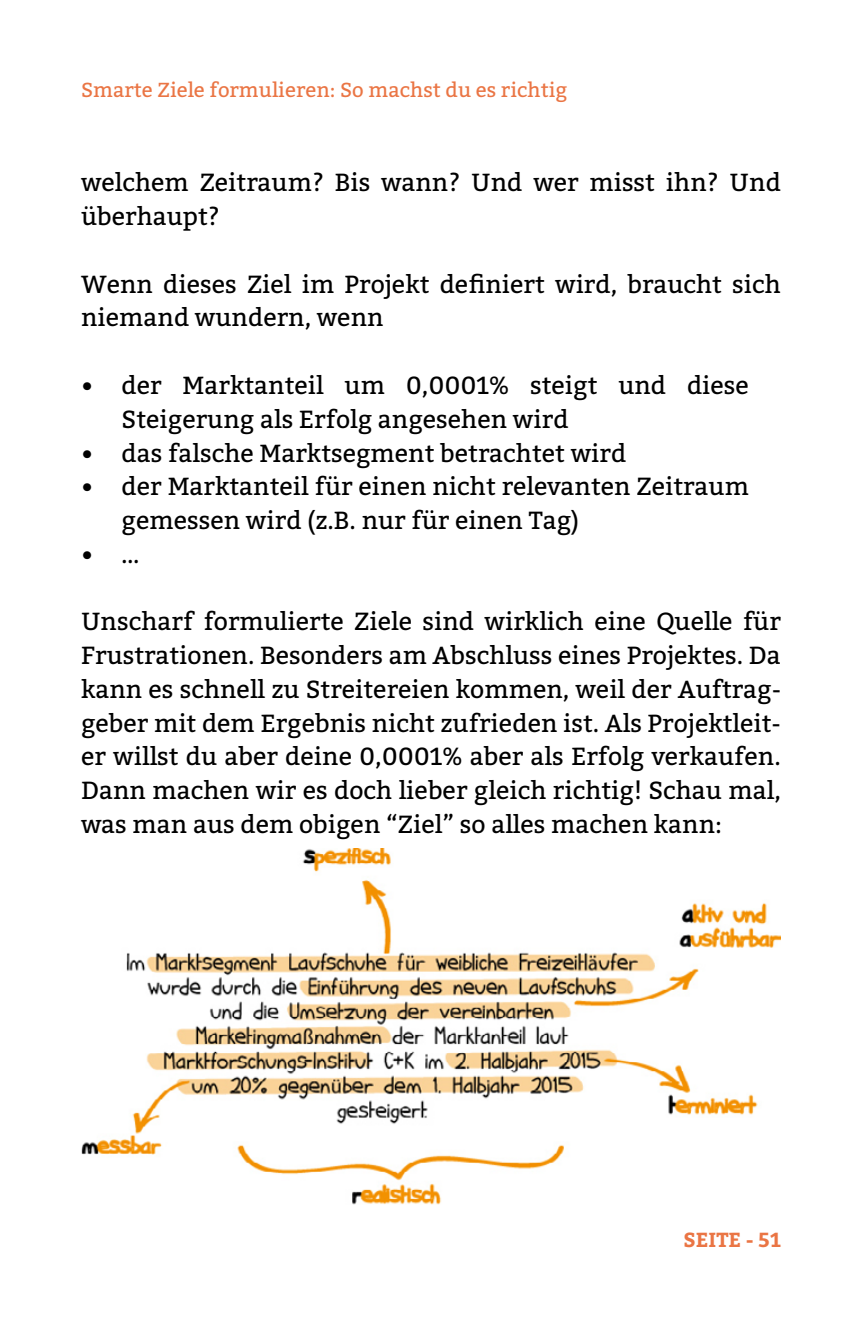
<style>
.page{position:relative;width:862px;height:1340px;background:#fff}
.page>*{position:absolute;margin:0;border:0;box-sizing:border-box;transform-origin:0 0}
.t1{font:24.75px/33.8px "Bitter";color:#000}
.t2{font:20.25px "Bitter";color:#ea7544}
.t3{font:700 20.25px "Bitter";color:#ea7544}
</style>
<div class="page">
<img style="left:81px;top:848px;width:699px;height:356px">
<p class="t2" style="left:81px;top:75px;width:487px">Smarte Ziele formulieren: So machst du es richtig</p>
<p class="t1" style="left:81px;top:165px;width:701px">welchem Zeitraum? Bis wann? Und wer misst ihn? Und überhaupt?</p>
<p class="t1" style="left:81px;top:266px;width:701px">Wenn dieses Ziel im Projekt definiert wird, braucht sich niemand wundern, wenn</p>
<p class="t1" style="left:121px;top:367px;width:628px;text-indent:-40px">• der Marktanteil um 0,0001% steigt und diese<br>Steigerung als Erfolg angesehen wird</p>
<p class="t1" style="left:81px;top:435px;width:546px">• das falsche Marktsegment betrachtet wird</p>
<p class="t1" style="left:121px;top:469px;width:628px;text-indent:-40px">• der Marktanteil für einen nicht relevanten Zeitraum gemessen wird (z.B. nur für einen Tag)</p>
<p class="t1" style="left:81px;top:536px;width:60px">• …</p>
<p class="t1" style="left:81px;top:604px;width:701px;text-align:justify">Unscharf formulierte Ziele sind wirklich eine Quelle für Frustrationen. Besonders am Abschluss eines Projektes. Da kann es schnell zu Streitereien kommen, weil der Auftrag&shy;geber mit dem Ergebnis nicht zufrieden ist. Als Projektleit&shy;er willst du aber deine 0,0001% aber als Erfolg verkaufen.<br>Dann machen wir es doch lieber gleich richtig! Schau mal, was man aus dem obigen “Ziel” so alles machen kann:</p>
<p class="t3" style="left:683px;top:1224px;width:99px">SEITE - 51</p>
</div>
